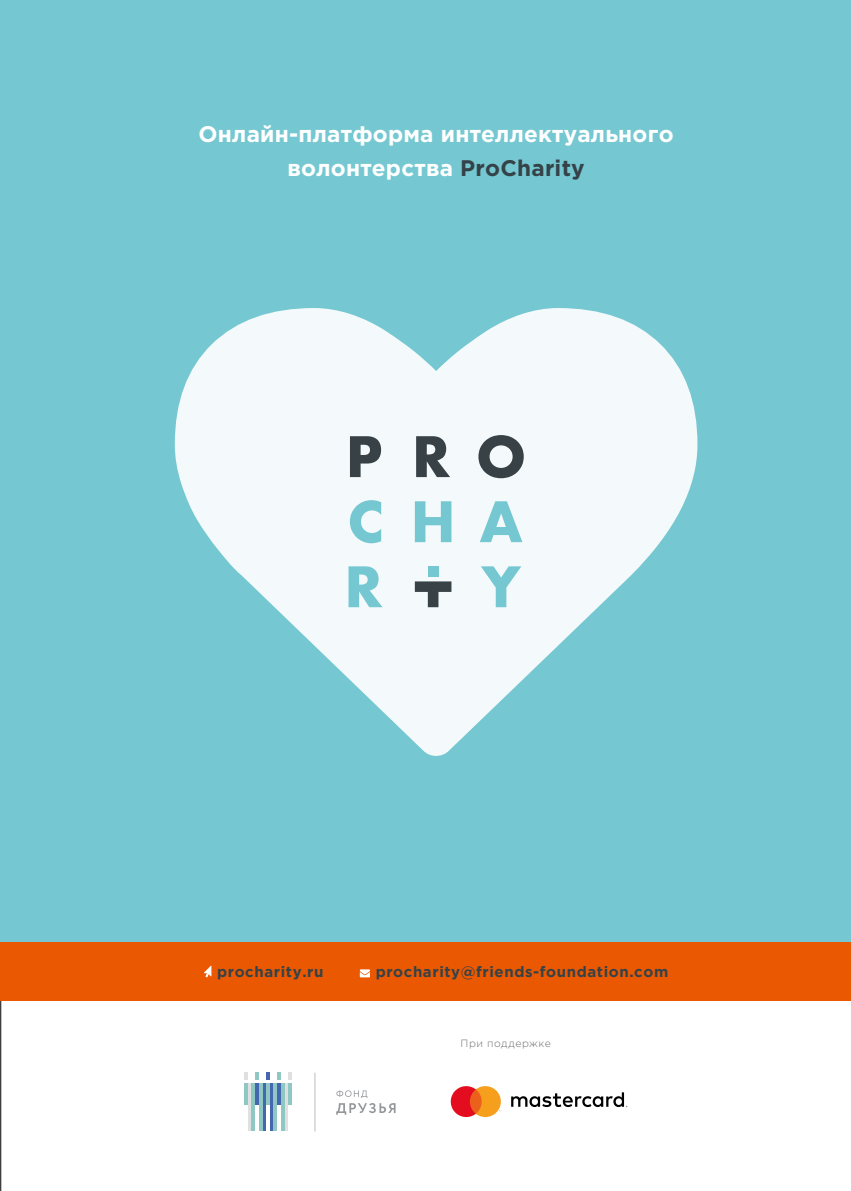
<style>
.page{position:relative;width:851px;height:1191px;background:#fff}
.page>*{position:absolute;margin:0;border:0;box-sizing:border-box;transform-origin:0 0}
.t1{font:700 22.5px/34.5px "Gotham Pro";letter-spacing:.01em;color:#fff;text-align:center}
.t2{font:700 15px "Gotham Pro";letter-spacing:.04em;color:#354248}
.t3{font:300 10.5px "Gotham Pro";letter-spacing:.05em;color:#6e6e6e}
.s1{color:#354248}
</style>
<div class="page">
<hr style="left:0;top:0;width:1px;height:1191px;background:#000">
<div style="left:0;top:0;width:850px;height:961px;background:#75c8d1"></div>
<svg style="left:175px;top:308px;width:522px;height:448px;fill:#f4fafb"></svg>
<svg style="left:288px;top:357px;width:93px;height:120px;background:#e5eced"></svg>
<svg style="left:408px;top:357px;width:193px;height:121px;background:#e1e8ea"></svg>
<svg style="left:350px;top:500px;width:31px;height:43px"></svg>
<svg style="left:415px;top:501px;width:36px;height:41px"></svg>
<svg style="left:479px;top:501px;width:43px;height:41px"></svg>
<svg style="left:348px;top:566px;width:34px;height:41px"></svg>
<svg style="left:415px;top:581px;width:36px;height:26px"></svg>
<svg style="left:470px;top:565px;width:86px;height:42px"></svg>
<div style="left:428px;top:566px;width:10px;height:11px;background:#75c8d1"></div>
<div style="left:0;top:943px;width:850px;height:58px;background:#ea5901"></div>
<svg style="left:204px;top:965px;width:7px;height:12px"></svg>
<svg style="left:360px;top:969px;width:10px;height:8px"></svg>
<svg style="left:284px;top:1083px;width:4px;height:47px"></svg>
<svg style="left:288px;top:1072px;width:4px;height:7px"></svg>
<hr style="left:248px;top:1083px;width:3px;height:47px;background:#dfe0e0">
<svg style="left:244px;top:1072px;width:4px;height:7px"></svg>
<hr style="left:255px;top:1083px;width:4px;height:22px;background:#4467b0">
<svg style="left:262px;top:1083px;width:4px;height:47px"></svg>
<hr style="left:270px;top:1083px;width:3px;height:47px;background:#4467b0">
<hr style="left:277px;top:1083px;width:4px;height:22px;background:#4467b0">
<svg style="left:266px;top:1072px;width:4px;height:7px"></svg>
<hr style="left:244px;top:1083px;width:4px;height:22px;background:#8fc8c3">
<hr style="left:251px;top:1083px;width:4px;height:47px;background:#8fc8c3">
<hr style="left:259px;top:1083px;width:3px;height:47px;background:#8fc8c3">
<svg style="left:255px;top:1072px;width:4px;height:7px"></svg>
<hr style="left:266px;top:1083px;width:4px;height:22px;background:#8fc8c3">
<hr style="left:273px;top:1083px;width:4px;height:47px;background:#8fc8c3">
<hr style="left:281px;top:1083px;width:3px;height:47px;background:#8fc8c3">
<hr style="left:288px;top:1083px;width:4px;height:22px;background:#8fc8c3">
<svg style="left:277px;top:1072px;width:4px;height:7px"></svg>
<svg style="left:336px;top:1090px;width:59px;height:24px"></svg>
<hr style="left:314px;top:1072px;width:1px;height:59px;background:#bcbcc0">
<svg style="left:511px;top:1092px;width:116px;height:15px"></svg>
<svg style="left:450px;top:1086px;width:50px;height:32px"></svg>
<p class="t1" style="left:198px;top:118px;width:476px">Онлайн-платформа интеллектуального волонтерства <span class="s1">ProCharity</span></p>
<p class="t2" style="left:217px;top:966px;width:108px">procharity.ru</p>
<p class="t2" style="left:375px;top:966px;width:294px">procharity@friends-foundation.com</p>
<p class="t3" style="left:460px;top:1037px;width:92px">При поддержке</p>
</div>
